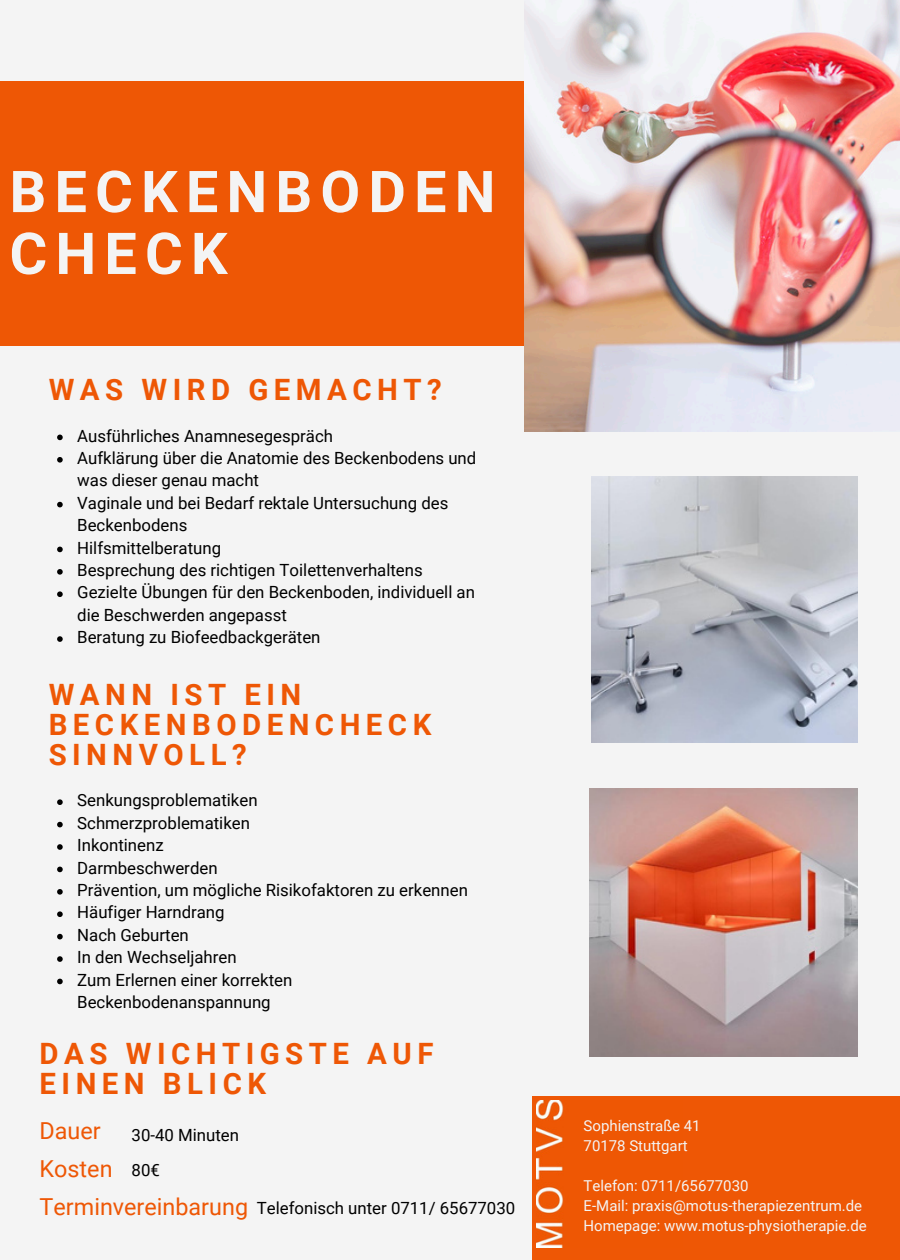
<style>
.page{position:relative;width:900px;height:1260px;background:#f4f4f4}
.page>*{position:absolute;margin:0;border:0;box-sizing:border-box;transform-origin:0 0}
.t1{font:700 57.75px/62px "Roboto";letter-spacing:.14em;color:#f4f4f4}
.t2{font:700 29.5px/30px "Roboto";letter-spacing:.185em;color:#ee5705}
.t3{font:23.5px "Roboto";color:#ee5705}
.t4{font:16.75px/22.5px "Roboto";color:#000}
.t5{font:15px "Roboto";color:#f4f4f4}
</style>
<div class="page">
<div style="left:0;top:81px;width:617px;height:265px;background:#ee5705"></div>
<img style="left:525px;top:0;width:375px;height:432px">
<div style="left:533px;top:1097px;width:367px;height:163px;background:#ee5705"></div>
<img style="left:590px;top:788px;width:268px;height:268px">
<img style="left:591px;top:477px;width:266px;height:266px">
<img style="left:536px;top:1101px;width:28px;height:146px">
<svg style="left:57px;top:435px;width:6px;height:5px"></svg>
<svg style="left:57px;top:457px;width:6px;height:6px"></svg>
<svg style="left:57px;top:502px;width:6px;height:5px"></svg>
<svg style="left:57px;top:547px;width:6px;height:5px"></svg>
<svg style="left:57px;top:569px;width:6px;height:6px"></svg>
<svg style="left:57px;top:591px;width:6px;height:6px"></svg>
<svg style="left:57px;top:636px;width:6px;height:6px"></svg>
<svg style="left:57px;top:799px;width:6px;height:6px"></svg>
<svg style="left:57px;top:822px;width:6px;height:5px"></svg>
<svg style="left:57px;top:844px;width:6px;height:6px"></svg>
<svg style="left:57px;top:867px;width:6px;height:5px"></svg>
<svg style="left:57px;top:889px;width:6px;height:6px"></svg>
<svg style="left:57px;top:911px;width:6px;height:6px"></svg>
<svg style="left:57px;top:934px;width:6px;height:5px"></svg>
<svg style="left:57px;top:956px;width:6px;height:6px"></svg>
<svg style="left:57px;top:979px;width:6px;height:5px"></svg>
<p class="t1" style="left:9px;top:161px;width:487px">BECKENBODEN<br>CHECK</p>
<h1 class="t2" style="left:49px;top:375px;width:395px">WAS WIRD GEMACHT?</h1>
<h2 class="t4" style="left:77px;top:425px;width:257px">Ausführliches Anamnesegespräch</h2>
<p class="t4" style="left:77px;top:447px;width:401px">Aufklärung über die Anatomie des Beckenbodens und was dieser genau macht</p>
<p class="t4" style="left:77px;top:492px;width:373px">Vaginale und bei Bedarf rektale Untersuchung des<br>Beckenbodens</p>
<p class="t4" style="left:77px;top:537px;width:145px">Hilfsmittelberatung</p>
<p class="t4" style="left:77px;top:559px;width:347px">Besprechung des richtigen Toilettenverhaltens</p>
<p class="t4" style="left:77px;top:581px;width:399px">Gezielte Übungen für den Beckenboden, individuell an die Beschwerden angepasst</p>
<p class="t4" style="left:77px;top:626px;width:245px">Beratung zu Biofeedbackgeräten</p>
<p class="t2" style="left:49px;top:680px;width:384px">WANN IST EIN<br>BECKENBODENCHECK<br>SINNVOLL?</p>
<p class="t4" style="left:77px;top:789px;width:182px">Senkungsproblematiken</p>
<h2 class="t4" style="left:77px;top:812px;width:174px">Schmerzproblematiken</h2>
<p class="t4" style="left:77px;top:834px;width:88px">Inkontinenz</p>
<p class="t4" style="left:77px;top:857px;width:142px">Darmbeschwerden</p>
<p class="t4" style="left:77px;top:879px;width:392px">Prävention, um mögliche Risikofaktoren zu erkennen</p>
<p class="t4" style="left:77px;top:901px;width:149px">Häufiger Harndrang</p>
<p class="t4" style="left:77px;top:924px;width:113px">Nach Geburten</p>
<p class="t4" style="left:77px;top:946px;width:161px">In den Wechseljahren</p>
<p class="t4" style="left:77px;top:969px;width:217px">Zum Erlernen einer korrekten<br>Beckenbodenanspannung</p>
<p class="t2" style="left:40px;top:1039px;width:395px">DAS WICHTIGSTE AUF<br>EINEN BLICK</p>
<p class="t3" style="left:40px;top:1117px;width:63px">Dauer</p>
<p class="t3" style="left:40px;top:1155px;width:74px">Kosten</p>
<p class="t4" style="left:132px;top:1124px;width:109px">30-40 Minuten</p>
<h2 class="t4" style="left:132px;top:1159px;width:30px">80€</h2>
<h3 class="t3" style="left:40px;top:1193px;width:210px">Terminvereinbarung</h3>
<h4 class="t4" style="left:257px;top:1197px;width:260px">Telefonisch unter 0711/ 65677030</h4>
<p class="t5" style="left:584px;top:1117px;width:119px">Sophienstraße 41</p>
<p class="t5" style="left:584px;top:1137px;width:106px">70178 Stuttgart</p>
<p class="t5" style="left:584px;top:1177px;width:166px">Telefon: 0711/65677030</p>
<p class="t5" style="left:584px;top:1197px;width:280px">E-Mail: praxis@motus-therapiezentrum.de</p>
<p class="t5" style="left:584px;top:1217px;width:285px">Homepage: www.motus-physiotherapie.de</p>
</div>
